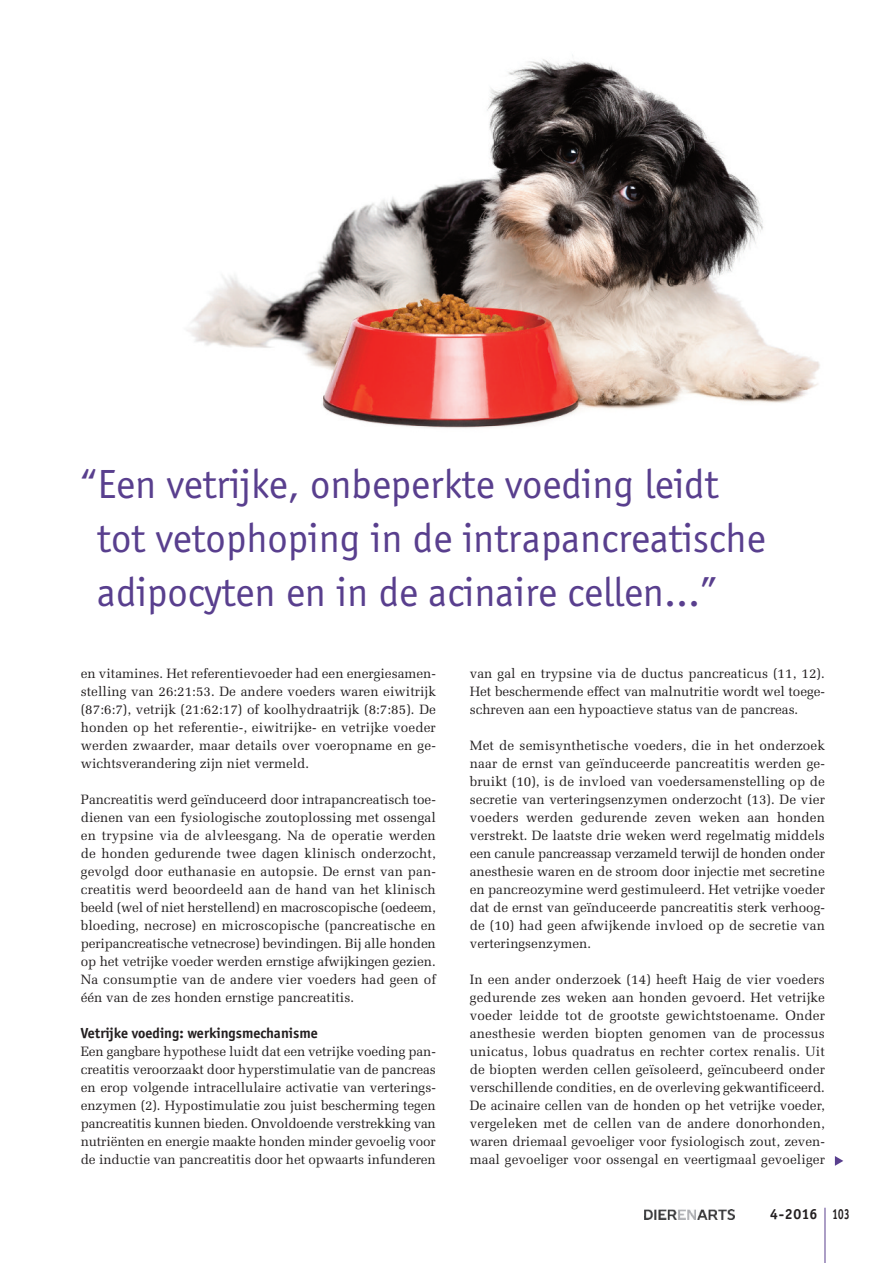
<style>
.page{position:relative;width:893px;height:1263px;background:#fff}
.page>*{position:absolute;margin:0;border:0;box-sizing:border-box;transform-origin:0 0}
.t1{font:42px/54px "Officina Sans";color:#593f8e}
.t2{font:700 15px "Officina Sans";color:#231f20}
.t3{font:13.5px/18px "Melior";color:#231f20;text-align:justify}
</style>
<div class="page">
<hr style="left:825px;top:1208px;width:1px;height:55px;background:#593f8e">
<img style="left:644px;top:1209px;width:91px;height:10px">
<svg style="left:835px;top:1156px;width:8px;height:10px"></svg>
<img style="left:187px;top:54px;width:633px;height:374px">
<h1 class="t1" style="left:97px;top:457px;width:670px;text-indent:-16px">“Een vetrijke, onbeperkte voeding leidt tot vetophoping in de intrapancreatische adipocyten en in de acinaire cellen...”</h1>
<p class="t3" style="left:81px;top:664px;width:357px">en vitamines. Het referentievoeder had een energiesamen&shy;stelling van 26:21:53. De andere voeders waren eiwitrijk (87:6:7), vetrijk (21:62:17) of koolhydraatrijk (8:7:85). De honden op het referentie-, eiwitrijke- en vetrijke voeder werden zwaarder, maar details over voeropname en ge&shy;wichtsverandering zijn niet vermeld.</p>
<p class="t3" style="left:81px;top:790px;width:357px">Pancreatitis werd geïnduceerd door intrapancreatisch toe&shy;dienen van een fysiologische zoutoplossing met ossengal en trypsine via de alvleesgang. Na de operatie werden de honden gedurende twee dagen klinisch onderzocht, gevolgd door euthanasie en autopsie. De ernst van pan&shy;creatitis werd beoordeeld aan de hand van het klinisch beeld (wel of niet herstellend) en macroscopische (oedeem, bloeding, necrose) en microscopische (pancreatische en peripancreatische vetnecrose) bevindingen. Bij alle honden op het vetrijke voeder werden ernstige afwijkingen gezien.<br>Na consumptie van de andere vier voeders had geen of één van de zes honden ernstige pancreatitis.</p>
<p class="t2" style="left:81px;top:1024px;width:238px">Vetrijke voeding: werkingsmechanisme</p>
<p class="t3" style="left:81px;top:1042px;width:357px">Een gangbare hypothese luidt dat een vetrijke voeding pan&shy;creatitis veroorzaakt door hyperstimulatie van de pancreas en erop volgende intracellulaire activatie van verterings&shy;enzymen (2). Hypostimulatie zou juist bescherming tegen pancreatitis kunnen bieden. Onvoldoende verstrekking van nutriënten en energie maakte honden minder gevoelig voor de inductie van pancreatitis door het opwaarts infunderen</p>
<p class="t3" style="left:470px;top:664px;width:357px">van gal en trypsine via de ductus pancreaticus (11, 12).<br>Het beschermende effect van malnutritie wordt wel toege&shy;schreven aan een hypoactieve status van de pancreas.</p>
<p class="t3" style="left:470px;top:736px;width:357px">Met de semisynthetische voeders, die in het onderzoek naar de ernst van geïnduceerde pancreatitis werden ge&shy;bruikt (10), is de invloed van voedersamenstelling op de secretie van verteringsenzymen onderzocht (13). De vier voeders werden gedurende zeven weken aan honden verstrekt. De laatste drie weken werd regelmatig middels een canule pancreassap verzameld terwijl de honden onder anesthesie waren en de stroom door injectie met secretine en pancreozymine werd gestimuleerd. Het vetrijke voeder dat de ernst van geïnduceerde pancreatitis sterk verhoog&shy;de (10) had geen afwijkende invloed op de secretie van verteringsenzymen.</p>
<p class="t3" style="left:470px;top:970px;width:357px">In een ander onderzoek (14) heeft Haig de vier voeders gedurende zes weken aan honden gevoerd. Het vetrijke voeder leidde tot de grootste gewichtstoename. Onder anesthesie werden biopten genomen van de processus unicatus, lobus quadratus en rechter cortex renalis. Uit de biopten werden cellen geïsoleerd, geïncubeerd onder verschillende condities, en de overleving gekwantificeerd.<br>De acinaire cellen van de honden op het vetrijke voeder, vergeleken met de cellen van de andere donorhonden, waren driemaal gevoeliger voor fysiologisch zout, zeven&shy;maal gevoeliger voor ossengal en veertigmaal gevoeliger</p>
<p class="t2" style="left:770px;top:1205px;width:81px">4-2016 103</p>
</div>
